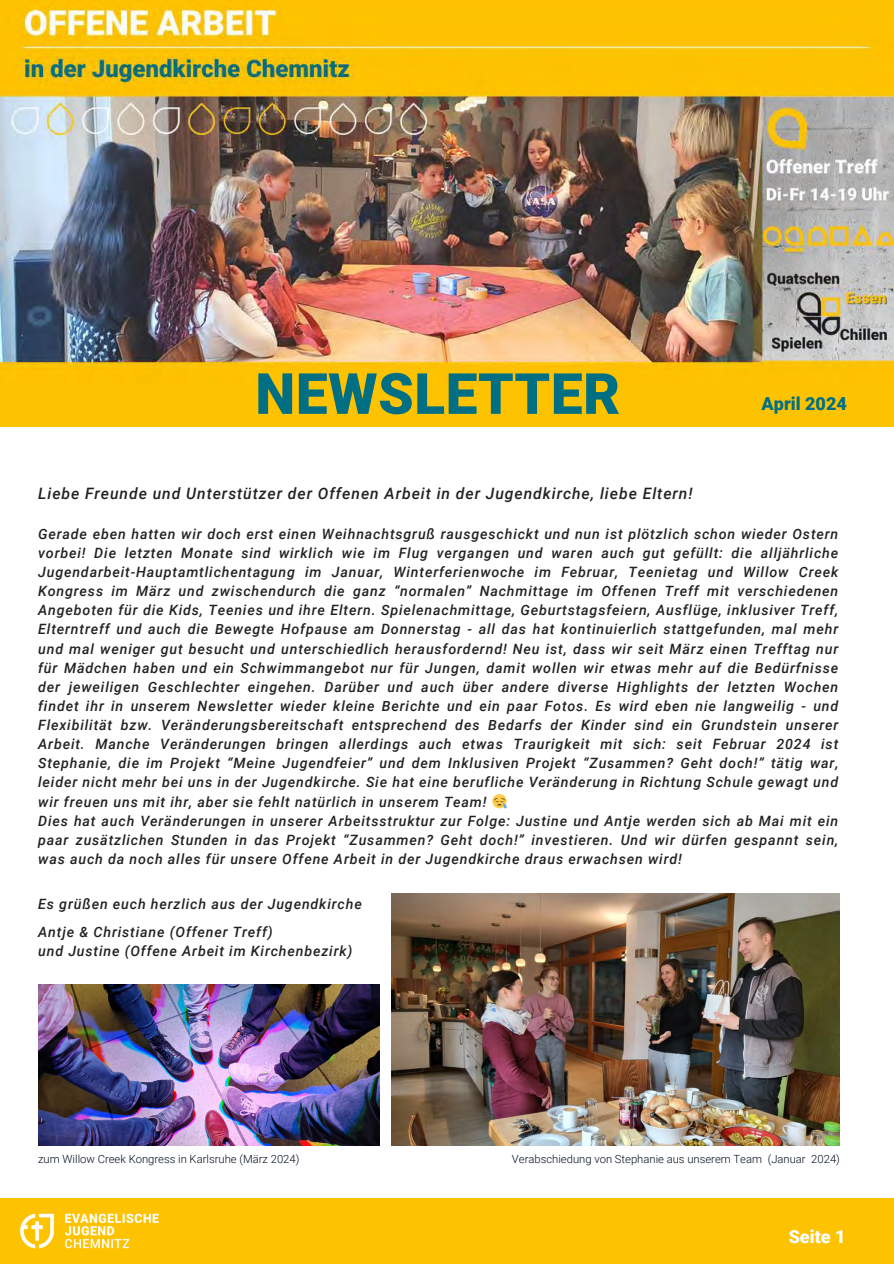
<style>
.page{position:relative;width:894px;height:1264px;background:#fff}
.page>*{position:absolute;margin:0;border:0;box-sizing:border-box;transform-origin:0 0}
.t1{font:900 56.85px "Roboto";letter-spacing:.01em;color:#006f84}
.t2{font:900 18px "Roboto";color:#006f84}
.t3{font:900 18px "Roboto";color:#fff}
.t4{font:italic 500 15.75px "Roboto";letter-spacing:.06em;color:#222}
.t5{font:italic 500 14.25px/19.2px "Roboto";letter-spacing:.06em;color:#222}
.t6{font:300 11.25px "Roboto";color:#000e1f}
</style>
<div class="page">
<div style="left:0;top:1198px;width:893px;height:65px;background:#fdc300"></div>
<img style="left:19px;top:1213px;width:140px;height:36px">
<img style="left:0;top:0;width:893px;height:426px">
<img style="left:391px;top:893px;width:448px;height:252px">
<img style="left:38px;top:984px;width:341px;height:161px">
<p class="t1" style="left:255px;top:361px;width:366px">NEWSLETTER</p>
<p class="t2" style="left:761px;top:393px;width:87px">April 2024</p>
<h2 class="t4" style="left:38px;top:484px;width:655px">Liebe Freunde und Unterstützer der Offenen Arbeit in der Jugendkirche, liebe Eltern!</h2>
<h3 class="t5" style="left:38px;top:524px;width:801px">Gerade eben hatten wir doch erst einen Weihnachtsgruß rausgeschickt und nun ist plötzlich schon wieder Ostern vorbei! Die letzten Monate sind wirklich wie im Flug vergangen und waren auch gut gefüllt: die alljährliche Jugendarbeit-Hauptamtlichentagung im Januar, Winterferienwoche im Februar, Teenietag und Willow Creek Kongress im März und zwischendurch die ganz “normalen” Nachmittage im Offenen Treff mit verschiedenen Angeboten für die Kids, Teenies und ihre Eltern. Spielenachmittage, Geburtstagsfeiern, Ausflüge, inklusiver Treff, Elterntreff und auch die Bewegte Hofpause am Donnerstag - all das hat kontinuierlich stattgefunden, mal mehr und mal weniger gut besucht und unterschiedlich herausfordernd! Neu ist, dass wir seit März einen Trefftag nur für Mädchen haben und ein Schwimmangebot nur für Jungen, damit wollen wir etwas mehr auf die Bedürfnisse der jeweiligen Geschlechter eingehen. Darüber und auch über andere diverse Highlights der letzten Wochen findet ihr in unserem Newsletter wieder kleine Berichte und ein paar Fotos. Es wird eben nie langweilig - und Flexibilität bzw. Veränderungsbereitschaft entsprechend des Bedarfs der Kinder sind ein Grundstein unserer Arbeit. Manche Veränderungen bringen allerdings auch etwas Traurigkeit mit sich: seit Februar 2024 ist Stephanie, die im Projekt “Meine Jugendfeier” und dem Inklusiven Projekt “Zusammen? Geht doch!” tätig war, leider nicht mehr bei uns in der Jugendkirche. Sie hat eine berufliche Veränderung in Richtung Schule gewagt und wir freuen uns mit ihr, aber sie fehlt natürlich in unserem Team!<br>Dies hat auch Veränderungen in unserer Arbeitsstruktur zur Folge: Justine und Antje werden sich ab Mai mit ein paar zusätzlichen Stunden in das Projekt “Zusammen? Geht doch!” investieren. Und wir dürfen gespannt sein, was auch da noch alles für unsere Offene Arbeit in der Jugendkirche draus erwachsen wird!</h3>
<h3 class="t5" style="left:38px;top:894px;width:325px">Es grüßen euch herzlich aus der Jugendkirche</h3>
<h3 class="t5" style="left:38px;top:922px;width:316px">Antje &amp; Christiane (Offener Treff)<br>und Justine (Offene Arbeit im Kirchenbezirk)</h3>
<p class="t6" style="left:38px;top:1152px;width:262px">zum Willow Creek Kongress in Karlsruhe (März 2024)</p>
<p class="t6" style="left:512px;top:1152px;width:329px">Verabschiedung von Stephanie aus unserem Team (Januar 2024)</p>
<p class="t3" style="left:788px;top:1226px;width:58px">Seite 1</p>
</div>
